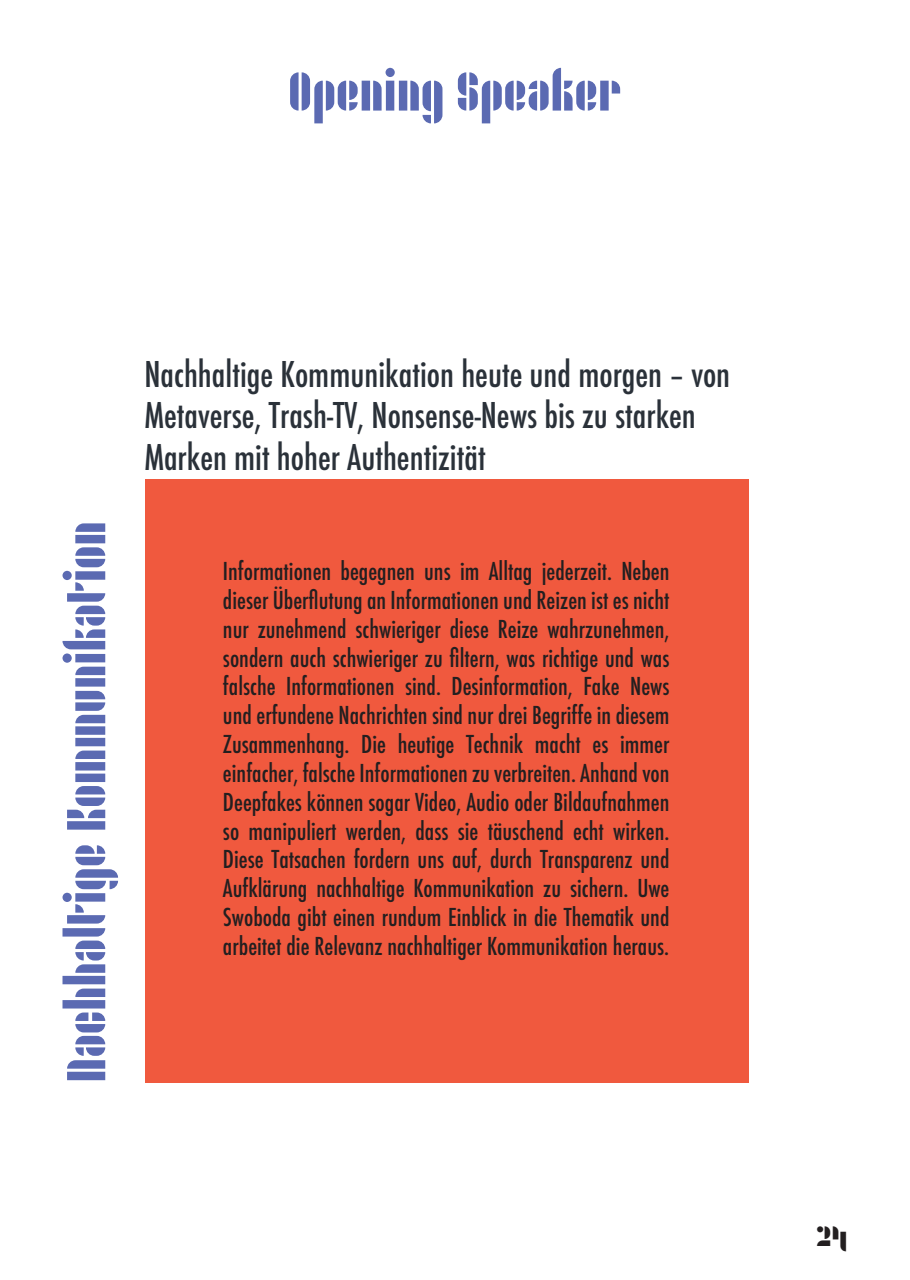
<style>
.page{position:relative;width:910px;height:1280px;background:#fff}
.page>*{position:absolute;margin:0;border:0;box-sizing:border-box;transform-origin:0 0}
.t1{font:57px "Joschmi";color:#5b6ab2}
.t2{font:37.5px "Joschmi";color:#231f20}
.t3{font:500 condensed 34.5px/41.4px "Futura";color:#2a3139}
.t4{font:500 condensed 24px/28.8px "Futura";color:#231f20;text-align:justify}
</style>
<div class="page">
<div style="left:145px;top:479px;width:604px;height:604px;background:#f0593e"></div>
<h1 class="t1" style="left:288px;top:56px;width:335px">Opening Speaker</h1>
<h1 class="t1" style="left:51px;top:1083px;width:563px;rotate:-90deg">Nachhaltige Kommunikation</h1>
<h3 class="t3" style="left:144px;top:354px;width:587px">Nachhaltige Kommunikation heute und morgen – von<br>Metaverse, Trash-TV, Nonsense-News bis zu starken<br>Marken mit hoher Authentizität</h3>
<p class="t4" style="left:223px;top:557px;width:448px">Informationen begegnen uns im Alltag jederzeit. Neben dieser Überflutung an Informationen und Reizen ist es nicht nur zunehmend schwieriger diese Reize wahrzunehmen, sondern auch schwieriger zu filtern, was richtige und was falsche Informationen sind. Desinformation, Fake News und erfundene Nachrichten sind nur drei Begriffe in diesem Zusammenhang. Die heutige Technik macht es immer einfacher, falsche Informationen zu verbreiten. Anhand von Deepfakes können sogar Video, Audio oder Bildaufnahmen so manipuliert werden, dass sie täuschend echt wirken.<br>Diese Tatsachen fordern uns auf, durch Transparenz und Aufklärung nachhaltige Kommunikation zu sichern. Uwe Swoboda gibt einen rundum Einblick in die Thematik und arbeitet die Relevanz nachhaltiger Kommunikation heraus.</p>
<h2 class="t2" style="left:816px;top:1210px;width:33px">24</h2>
</div>
